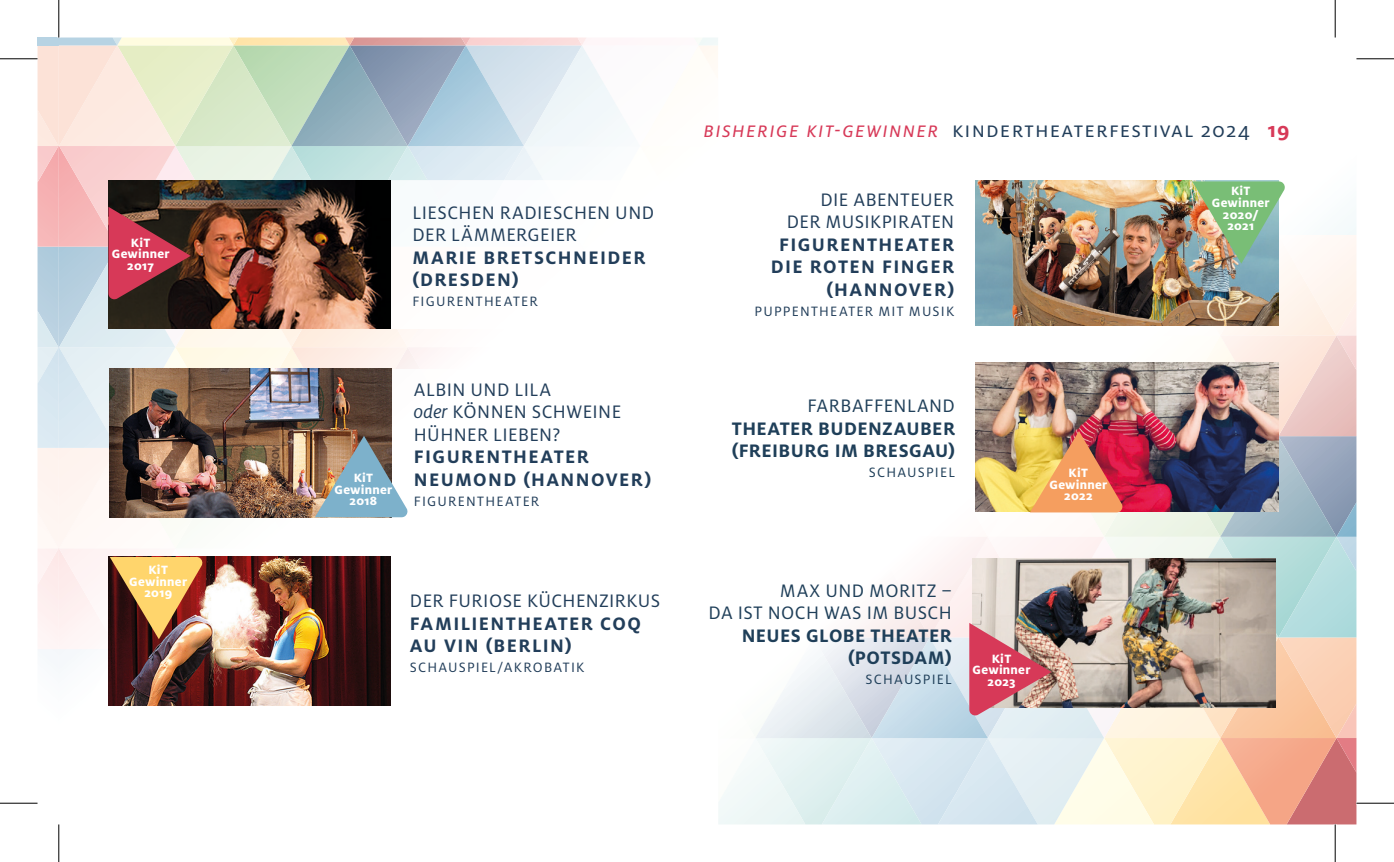
<style>
.page{position:relative;width:1394px;height:862px;background:#fff}
.page>*{position:absolute;margin:0;border:0;box-sizing:border-box;transform-origin:0 0}
.t1{font:22.5px "Milo Pro";letter-spacing:.05em;color:#223e5a}
.t2{font:20px/22.5px "Milo Pro";letter-spacing:.02em;color:#223e5a}
.t3{font:700 20px/22.5px "Milo Pro";letter-spacing:.07em;color:#223e5a}
.t4{font:700 20px/22.5px "Milo Pro";letter-spacing:.02em;color:#1f3f59}
.t5{font:20px/22.5px "Milo Pro";letter-spacing:.02em;color:#1f3f59;text-align:right}
.t6{font:15px "Milo Pro";letter-spacing:.08em;color:#223e5a}
.t7{font:15px "Milo Pro";letter-spacing:.075em;color:#1f3f59}
.t8{font:800 13.25px/11.8px "Milo Pro";letter-spacing:.02em;color:#fff;text-align:center}
.s1{font-style:italic}
.s2{font-style:italic;color:#d73958}
.s3{font-weight:700;color:#d73958}
</style>
<div class="page">
<img style="left:38px;top:38px;width:1318px;height:786px">
<hr style="left:0;top:58px;width:38px;height:1px;background:#000">
<hr style="left:1356px;top:58px;width:37px;height:1px;background:#000">
<hr style="left:0;top:802px;width:38px;height:1px;background:#000">
<hr style="left:1356px;top:802px;width:37px;height:1px;background:#000">
<hr style="left:58px;top:0;width:1px;height:38px;background:#000">
<hr style="left:58px;top:824px;width:1px;height:38px;background:#000">
<hr style="left:1334px;top:0;width:1px;height:38px;background:#000">
<hr style="left:1334px;top:824px;width:1px;height:38px;background:#000">
<p class="t8" style="left:112px;top:236px;width:59px">KiT<br>Gewinner<br>2017</p>
<p class="t8" style="left:129px;top:564px;width:59px">KiT<br>Gewinner<br>2019</p>
<p class="t2" style="left:412px;top:201px;width:243px">LIESCHEN RADIESCHEN UND<br>DER LÄMMERGEIER</p>
<p class="t3" style="left:412px;top:246px;width:235px">MARIE BRETSCHNEIDER (DRESDEN)</p>
<p class="t6" style="left:412px;top:293px;width:127px">FIGURENTHEATER</p>
<p class="t8" style="left:334px;top:472px;width:59px">KiT<br>Gewinner<br>2018</p>
<p class="t2" style="left:413px;top:378px;width:209px">ALBIN UND LILA<br><span class="s1">oder</span> KÖNNEN SCHWEINE<br>HÜHNER LIEBEN?</p>
<p class="t3" style="left:414px;top:446px;width:239px">FIGURENTHEATER<br>NEUMOND (HANNOVER)</p>
<p class="t6" style="left:414px;top:493px;width:127px">FIGURENTHEATER</p>
<p class="t2" style="left:410px;top:589px;width:252px">DER FURIOSE KÜCHENZIRKUS</p>
<p class="t3" style="left:410px;top:612px;width:232px">FAMILIENTHEATER COQ<br>AU VIN (BERLIN)</p>
<p class="t6" style="left:410px;top:659px;width:176px">SCHAUSPIEL/AKROBATIK</p>
<p class="t1" style="left:703px;top:117px;width:587px"><span class="s2">bisherige kit-gewinner</span> kindertheaterfestival 2024 <span class="s3">19</span></p>
<p class="t2" style="left:786px;top:188px;width:169px;text-align:right">DIE ABENTEUER<br>DER MUSIKPIRATEN</p>
<p class="t3" style="left:770px;top:233px;width:185px;text-align:right">FIGURENTHEATER<br>DIE ROTEN FINGER (HANNOVER)</p>
<p class="t6" style="left:754px;top:303px;width:201px">PUPPENTHEATER MIT MUSIK</p>
<p class="t5" style="left:807px;top:395px;width:149px">FARBAFFENLAND</p>
<p class="t4" style="left:731px;top:417px;width:225px">THEATER BUDENZAUBER (FREIBURG IM BRESGAU)</p>
<p class="t7" style="left:868px;top:464px;width:88px">SCHAUSPIEL</p>
<p class="t8" style="left:1049px;top:467px;width:59px">KiT<br>Gewinner<br>2022</p>
<p class="t5" style="left:708px;top:579px;width:245px">MAX UND MORITZ –<br>DA IST NOCH WAS IM BUSCH</p>
<p class="t4" style="left:741px;top:624px;width:212px;text-align:right">NEUES GLOBE THEATER (POTSDAM)</p>
<p class="t7" style="left:865px;top:671px;width:88px">SCHAUSPIEL</p>
<p class="t8" style="left:972px;top:652px;width:59px">KiT<br>Gewinner<br>2023</p>
<p class="t8" style="left:1211px;top:185px;width:59px">KiT<br>Gewinner<br>2020/<br>2021</p>
</div>
